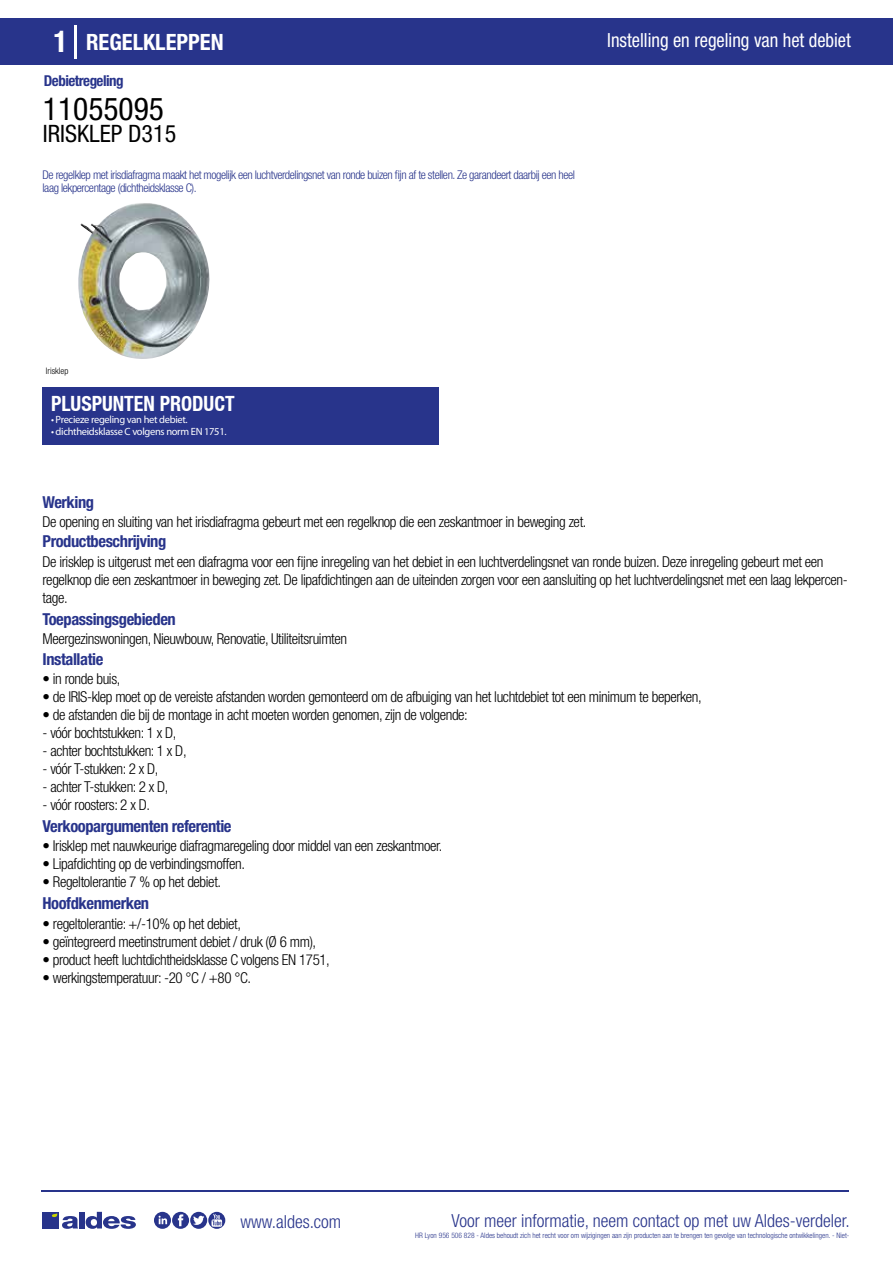
<style>
.page{position:relative;width:893px;height:1263px;background:#fff}
.page>*{position:absolute;margin:0;border:0;box-sizing:border-box;transform-origin:0 0}
.t1{font:condensed 31.5px "Helvetica Neue LT Std";color:#000}
.t2{font:condensed 24px "Helvetica Neue LT Std";color:#000}
.t3{font:700 condensed 22.5px "Helvetica Neue LT Std";color:#fff}
.t4{font:700 condensed 21px "Helvetica Neue";color:#fff;scale:.95 1}
.t5{font:condensed 19.5px "Helvetica Neue LT Std";color:#fff;scale:.95 1}
.t6{font:300 condensed 18px "Helvetica Neue";color:#28348b}
.t7{font:700 condensed 16.5px "Helvetica Neue LT Std";letter-spacing:-.025em;color:#28348b}
.t8{font:300 condensed 15px/18px "Helvetica Neue LT Std";letter-spacing:-.025em;color:#000}
.t9{font:700 condensed 15px "Helvetica Neue LT Std";letter-spacing:-.035em;color:#28348b}
.t10{font:300 condensed 12px/13.5px "Helvetica Neue LT Std";letter-spacing:-.035em;color:#28348b}
.t11{font:10.5px "Myriad Pro";letter-spacing:-.03em;color:#fff}
.t12{font:300 condensed 9px "Helvetica Neue";color:#000}
.t13{font:300 condensed 7.5px "Helvetica Neue";color:#28348b}
.s1{font-size:30px}
</style>
<div class="page">
<div style="left:0;top:18px;width:893px;height:46px;background:#28348b"></div>
<div style="left:43px;top:387px;width:396px;height:57px;background:#28348b"></div>
<hr style="left:74px;top:25px;width:2px;height:33px;background:#fff">
<svg style="left:78px;top:203px;width:132px;height:156px"></svg>
<hr style="left:41px;top:1190px;width:808px;height:1px;background:#28348b">
<svg style="left:154px;top:1212px;width:71px;height:17px"></svg>
<div style="left:42px;top:1212px;width:17px;height:16px;background:#28348b"></div>
<div style="left:79px;top:1212px;width:5px;height:16px;background:#28348b"></div>
<svg style="left:86px;top:1212px;width:50px;height:17px"></svg>
<svg style="left:52px;top:1213px;width:26px;height:16px"></svg>
<h3 class="t3" style="left:54px;top:28px;width:172px"><span class="s1">1</span> REGELKLEPPEN</h3>
<h3 class="t5" style="left:607px;top:29px;width:258px">Instelling en regeling van het debiet</h3>
<p class="t9" style="left:44px;top:71px;width:81px">Debietregeling</p>
<h1 class="t1" style="left:43px;top:91px;width:122px">11055095</h1>
<h2 class="t2" style="left:43px;top:120px;width:135px">IRISKLEP D315</h2>
<p class="t10" style="left:43px;top:167px;width:534px">De regelklep met irisdiafragma maakt het mogelijk een luchtverdelingsnet van ronde buizen fijn af te stellen. Ze garandeert daarbij een heel laag lekpercentage (dichtheidsklasse C).</p>
<p class="t12" style="left:46px;top:365px;width:24px">Irisklep</p>
<h3 class="t4" style="left:51px;top:391px;width:195px">PLUSPUNTEN PRODUCT</h3>
<p class="t11" style="left:51px;top:413px;width:138px">• Precieze regeling van het debiet.</p>
<p class="t11" style="left:51px;top:425px;width:177px">• dichtheidsklasse C volgens norm EN 1751.</p>
<p class="t7" style="left:43px;top:492px;width:53px">Werking</p>
<p class="t7" style="left:43px;top:531px;width:125px">Productbeschrijving</p>
<p class="t8" style="left:43px;top:513px;width:545px">De opening en sluiting van het irisdiafragma gebeurt met een regelknop die een zeskantmoer in beweging zet.</p>
<p class="t8" style="left:43px;top:552px;width:807px">De irisklep is uitgerust met een diafragma voor een fijne inregeling van het debiet in een luchtverdelingsnet van ronde buizen. Deze inregeling gebeurt met een regelknop die een zeskantmoer in beweging zet. De lipafdichtingen aan de uiteinden zorgen voor een aansluiting op het luchtverdelingsnet met een laag lekpercen&shy;tage.</p>
<p class="t8" style="left:43px;top:630px;width:306px">Meergezinswoningen, Nieuwbouw, Renovatie, Utiliteitsruimten</p>
<p class="t8" style="left:43px;top:669px;width:79px">• in ronde buis,</p>
<p class="t8" style="left:43px;top:687px;width:661px">• de IRIS-klep moet op de vereiste afstanden worden gemonteerd om de afbuiging van het luchtdebiet tot een minimum te beperken,</p>
<p class="t8" style="left:43px;top:705px;width:427px">• de afstanden die bij de montage in acht moeten worden genomen, zijn de volgende:</p>
<p class="t8" style="left:43px;top:723px;width:135px">- vóór bochtstukken: 1 x D,</p>
<p class="t8" style="left:43px;top:741px;width:146px">- achter bochtstukken: 1 x D,</p>
<p class="t8" style="left:43px;top:759px;width:117px">- vóór T-stukken: 2 x D,</p>
<p class="t8" style="left:43px;top:777px;width:128px">- achter T-stukken: 2 x D,</p>
<p class="t8" style="left:43px;top:795px;width:109px">- vóór roosters: 2 x D.</p>
<p class="t7" style="left:43px;top:609px;width:135px">Toepassingsgebieden</p>
<p class="t7" style="left:43px;top:649px;width:62px">Installatie</p>
<p class="t7" style="left:43px;top:816px;width:191px">Verkoopargumenten referentie</p>
<p class="t8" style="left:43px;top:836px;width:401px">• Irisklep met nauwkeurige diafragmaregeling door middel van een zeskantmoer.</p>
<p class="t8" style="left:43px;top:854px;width:204px">• Lipafdichting op de verbindingsmoffen.</p>
<p class="t8" style="left:43px;top:872px;width:180px">• Regeltolerantie 7 % op het debiet.</p>
<p class="t7" style="left:43px;top:894px;width:108px">Hoofdkenmerken</p>
<p class="t8" style="left:43px;top:914px;width:200px">• regeltolerantie: +/-10% op het debiet,</p>
<p class="t8" style="left:43px;top:932px;width:275px">• geïntegreerd meetinstrument debiet / druk (Ø 6 mm),</p>
<p class="t8" style="left:43px;top:950px;width:289px">• product heeft luchtdichtheidsklasse C volgens EN 1751,</p>
<p class="t8" style="left:43px;top:968px;width:210px">• werkingstemperatuur: -20 °C / +80 °C.</p>
<p class="t6" style="left:240px;top:1211px;width:102px">www.aldes.com</p>
<p class="t6" style="left:451px;top:1211px;width:400px">Voor meer informatie, neem contact op met uw Aldes-verdeler.</p>
<p class="t13" style="left:415px;top:1230px;width:436px">HR Lyon 956 506 828 - Aldes behoudt zich het recht voor om wijzigingen aan zijn producten aan te brengen ten gevolge van technologische ontwikkelingen. - Niet-</p>
</div>
